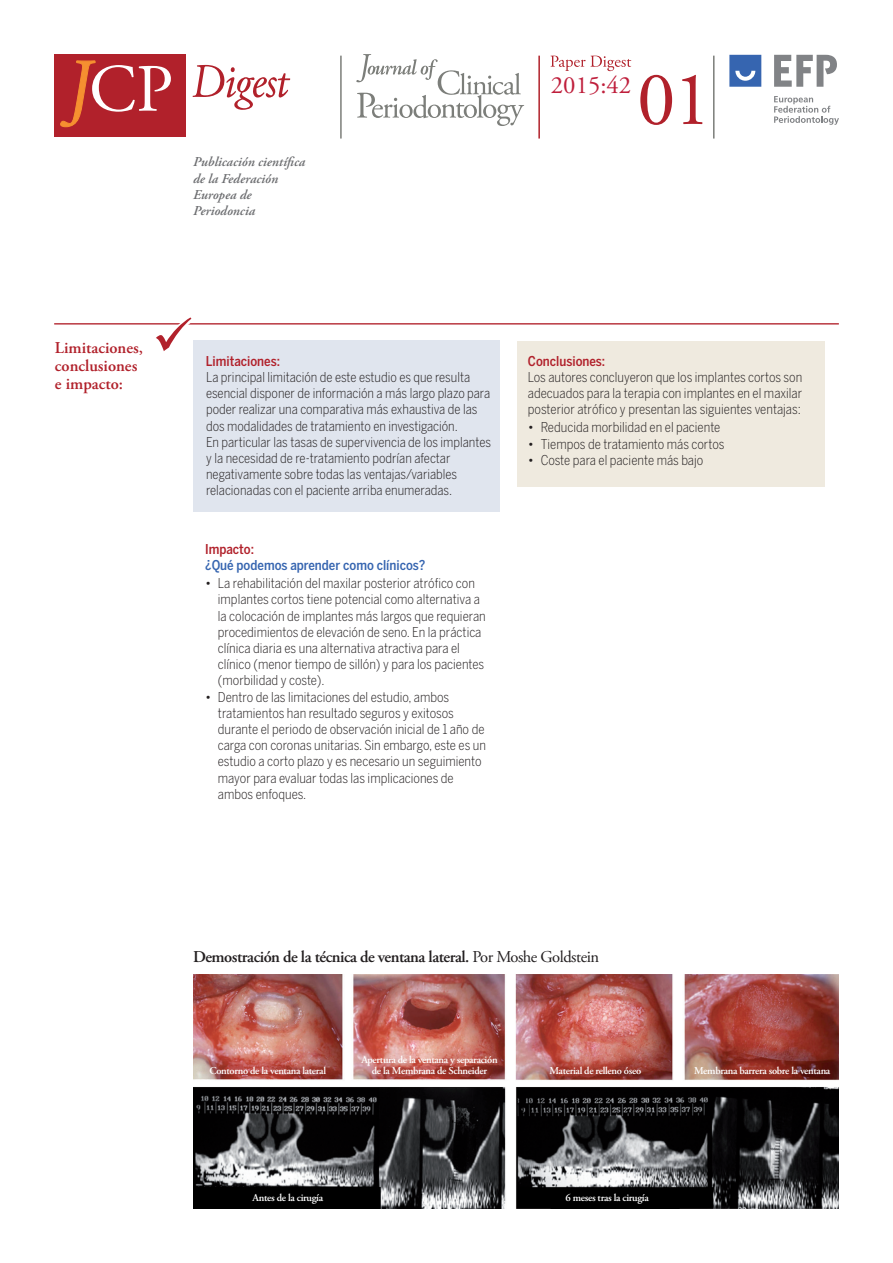
<style>
.page{position:relative;width:893px;height:1263px;background:#fff}
.page>*{position:absolute;margin:0;border:0;box-sizing:border-box;transform-origin:0 0}
.t1{font:76.65px "Adobe Garamond Pro";color:#b1212b}
.t2{font:24.75px "Adobe Garamond Pro";color:#bf1f3c}
.t3{font:600 16.5px "Adobe Garamond Pro";letter-spacing:-.03em;color:#231f20}
.t4{font:600 16.5px/18px "Adobe Garamond Pro";color:#b1212b}
.t5{font:300 13.5px/16.2px "Benton Sans Cond";color:#231f20}
.t6{font:italic 600 13.5px/16.2px "Adobe Garamond Pro";color:#6c6d70}
.t7{font:500 13.5px "Benton Sans Cond";color:#b1212b}
.t8{font:500 13.5px "Benton Sans Cond";color:#3665b0}
.t9{font:600 10.5px/10.5px "Adobe Garamond Pro";letter-spacing:-.03em;color:#fff;text-align:center}
.s1{font-weight:400}
</style>
<div class="page">
<img style="left:193px;top:975px;width:646px;height:233px">
<div style="left:54px;top:54px;width:131px;height:83px;background:#b1212b"></div>
<svg style="left:192px;top:65px;width:98px;height:45px"></svg>
<svg style="left:60px;top:60px;width:111px;height:67px"></svg>
<hr style="left:340px;top:56px;width:2px;height:83px;background:#7c7e7a">
<hr style="left:713px;top:56px;width:1px;height:83px;background:#7c7e7a">
<hr style="left:538px;top:56px;width:2px;height:83px;background:#b1212b">
<svg style="left:356px;top:54px;width:168px;height:72px"></svg>
<svg style="left:729px;top:55px;width:32px;height:32px"></svg>
<svg style="left:774px;top:96px;width:65px;height:29px"></svg>
<svg style="left:774px;top:55px;width:63px;height:32px"></svg>
<svg style="left:550px;top:56px;width:81px;height:15px"></svg>
<hr style="left:54px;top:323px;width:785px;height:1px;background:#b1212b">
<svg style="left:156px;top:317px;width:36px;height:34px"></svg>
<div style="left:193px;top:340px;width:307px;height:172px;background:#e0e5ee"></div>
<div style="left:517px;top:341px;width:308px;height:146px;background:#efeadf"></div>
<p class="t6" style="left:193px;top:155px;width:114px">Publicación científica de la Federación<br>Europea de<br>Periodoncia</p>
<h2 class="t2" style="left:551px;top:70px;width:82px">2015:42</h2>
<h1 class="t1" style="left:637px;top:54px;width:76px">01</h1>
<p class="t4" style="left:55px;top:339px;width:90px">Limitaciones, conclusiones e impacto:</p>
<p class="t7" style="left:206px;top:353px;width:76px">Limitaciones:</p>
<p class="t5" style="left:206px;top:369px;width:286px">La principal limitación de este estudio es que resulta esencial disponer de información a más largo plazo para poder realizar una comparativa más exhaustiva de las dos modalidades de tratamiento en investigación.<br>En particular las tasas de supervivencia de los implantes y la necesidad de re-tratamiento podrían afectar negativamente sobre todas las ventajas/variables relacionadas con el paciente arriba enumeradas.</p>
<p class="t7" style="left:205px;top:541px;width:50px">Impacto:</p>
<p class="t8" style="left:205px;top:557px;width:222px">¿Qué podemos aprender como clínicos?</p>
<p class="t5" style="left:218px;top:575px;width:269px;text-indent:-13px">• La rehabilitación del maxilar posterior atrófico con implantes cortos tiene potencial como alternativa a la colocación de implantes más largos que requieran procedimientos de elevación de seno. En la práctica clínica diaria es una alternativa atractiva para el clínico (menor tiempo de sillón) y para los pacientes (morbilidad y coste).</p>
<p class="t5" style="left:218px;top:688px;width:270px;text-indent:-13px">• Dentro de las limitaciones del estudio, ambos tratamientos han resultado seguros y exitosos durante el periodo de observación inicial de 1 año de carga con coronas unitarias. Sin embargo, este es un estudio a corto plazo y es necesario un seguimiento mayor para evaluar todas las implicaciones de ambos enfoques.</p>
<p class="t7" style="left:528px;top:353px;width:79px">Conclusiones:</p>
<p class="t5" style="left:528px;top:369px;width:276px;text-align:justify">Los autores concluyeron que los implantes cortos son adecuados para la terapia con implantes en el maxilar posterior atrófico y presentan las siguientes ventajas:</p>
<p class="t5" style="left:528px;top:419px;width:194px">• Reducida morbilidad en el paciente</p>
<p class="t5" style="left:528px;top:435px;width:198px">• Tiempos de tratamiento más cortos</p>
<p class="t5" style="left:528px;top:452px;width:177px">• Coste para el paciente más bajo</p>
<p class="t3" style="left:193px;top:947px;width:408px">Demostración de la técnica de ventana lateral. <span class="s1">Por Moshe Goldstein</span></p>
<p class="t9" style="left:209px;top:1065px;width:118px">Contorno de la ventana lateral</p>
<p class="t9" style="left:361px;top:1055px;width:138px">Apertura de la ventana y separación de la Membrana de Schneider</p>
<p class="t9" style="left:549px;top:1065px;width:93px">Material de relleno óseo</p>
<p class="t9" style="left:694px;top:1065px;width:138px">Membrana barrera sobre la ventana</p>
<p class="t9" style="left:253px;top:1192px;width:72px">Antes de la cirugía</p>
<p class="t9" style="left:565px;top:1192px;width:85px">6 meses tras la cirugía</p>
</div>
